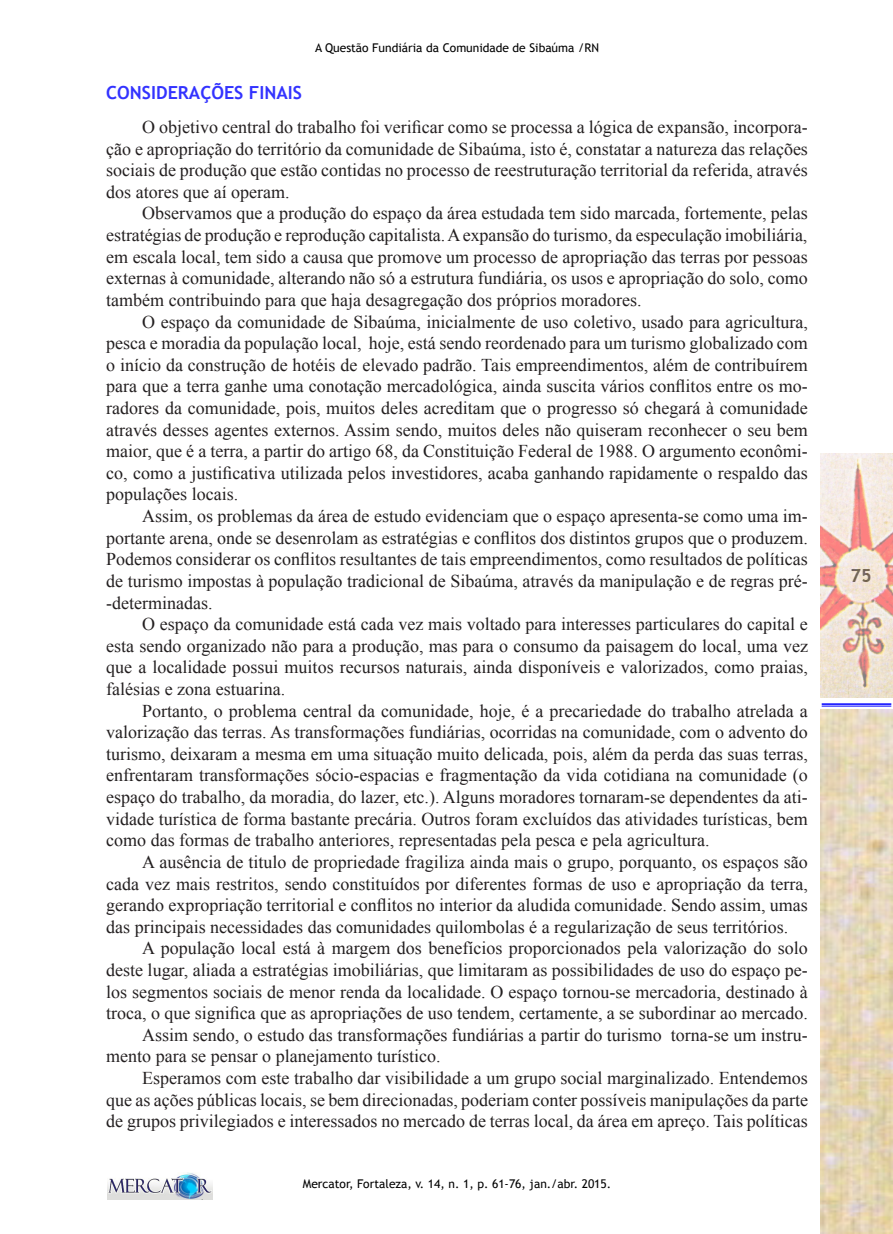
<style>
.page{position:relative;width:893px;height:1234px;background:#fff}
.page>*{position:absolute;margin:0;border:0;box-sizing:border-box;transform-origin:0 0}
.t1{font:18px/21.6px "Times New Roman";color:#231f20;text-align:justify}
.SUBTÍTULO_1{font:700 18px "Trebuchet MS";color:#33f}
.t2{font:700 18px "Trebuchet MS";color:#000}
.t3{font:12px "Trebuchet MS";color:#000}
</style>
<div class="page">
<img style="left:108px;top:1172px;width:105px;height:27px">
<img style="left:821px;top:453px;width:72px;height:244px">
<hr style="left:822px;top:703px;width:69px;height:1px;background:#00f">
<hr style="left:822px;top:705px;width:69px;height:1px;background:#00f">
<img style="left:821px;top:709px;width:72px;height:524px">
<p class="t3" style="left:315px;top:40px;width:285px">A Questão Fundiária da Comunidade de Sibaúma /RN</p>
<p class="SUBTÍTULO_1" style="left:106px;top:81px;width:197px">CONSIDERAÇÕES FINAIS</p>
<p class="t1" style="left:106px;top:116px;width:703px;text-indent:36px">O objetivo central do trabalho foi verificar como se processa a lógica de expansão, incorpora&shy;ção e apropriação do território da comunidade de Sibaúma, isto é, constatar a natureza das relações sociais de produção que estão contidas no processo de reestruturação territorial da referida, através dos atores que aí operam.</p>
<p class="t1" style="left:106px;top:202px;width:703px;text-indent:36px">Observamos que a produção do espaço da área estudada tem sido marcada, fortemente, pelas estratégias de produção e reprodução capitalista. A expansão do turismo, da especulação imobiliária, em escala local, tem sido a causa que promove um processo de apropriação das terras por pessoas externas à comunidade, alterando não só a estrutura fundiária, os usos e apropriação do solo, como também contribuindo para que haja desagregação dos próprios moradores.</p>
<p class="t1" style="left:106px;top:310px;width:703px;text-indent:36px">O espaço da comunidade de Sibaúma, inicialmente de uso coletivo, usado para agricultura, pesca e moradia da população local, hoje, está sendo reordenado para um turismo globalizado com o início da construção de hotéis de elevado padrão. Tais empreendimentos, além de contribuírem para que a terra ganhe uma conotação mercadológica, ainda suscita vários conflitos entre os mo&shy;radores da comunidade, pois, muitos deles acreditam que o progresso só chegará à comunidade através desses agentes externos. Assim sendo, muitos deles não quiseram reconhecer o seu bem maior, que é a terra, a partir do artigo 68, da Constituição Federal de 1988. O argumento econômi&shy;co, como a justificativa utilizada pelos investidores, acaba ganhando rapidamente o respaldo das populações locais.</p>
<p class="t1" style="left:106px;top:505px;width:703px;text-indent:36px">Assim, os problemas da área de estudo evidenciam que o espaço apresenta-se como uma im&shy;portante arena, onde se desenrolam as estratégias e conflitos dos distintos grupos que o produzem.<br>Podemos considerar os conflitos resultantes de tais empreendimentos, como resultados de políticas de turismo impostas à população tradicional de Sibaúma, através da manipulação e de regras pré--determinadas.</p>
<p class="t1" style="left:106px;top:613px;width:703px;text-indent:36px">O espaço da comunidade está cada vez mais voltado para interesses particulares do capital e esta sendo organizado não para a produção, mas para o consumo da paisagem do local, uma vez que a localidade possui muitos recursos naturais, ainda disponíveis e valorizados, como praias, falésias e zona estuarina.</p>
<p class="t1" style="left:106px;top:699px;width:703px;text-indent:36px">Portanto, o problema central da comunidade, hoje, é a precariedade do trabalho atrelada a valorização das terras. As transformações fundiárias, ocorridas na comunidade, com o advento do turismo, deixaram a mesma em uma situação muito delicada, pois, além da perda das suas terras, enfrentaram transformações sócio-espacias e fragmentação da vida cotidiana na comunidade (o espaço do trabalho, da moradia, do lazer, etc.). Alguns moradores tornaram-se dependentes da ati&shy;vidade turística de forma bastante precária. Outros foram excluídos das atividades turísticas, bem como das formas de trabalho anteriores, representadas pela pesca e pela agricultura.</p>
<p class="t1" style="left:106px;top:850px;width:703px;text-indent:36px">A ausência de titulo de propriedade fragiliza ainda mais o grupo, porquanto, os espaços são cada vez mais restritos, sendo constituídos por diferentes formas de uso e apropriação da terra, gerando expropriação territorial e conflitos no interior da aludida comunidade. Sendo assim, umas das principais necessidades das comunidades quilombolas é a regularização de seus territórios.</p>
<p class="t1" style="left:106px;top:937px;width:703px;text-indent:36px">A população local está à margem dos benefícios proporcionados pela valorização do solo deste lugar, aliada a estratégias imobiliárias, que limitaram as possibilidades de uso do espaço pe&shy;los segmentos sociais de menor renda da localidade. O espaço tornou-se mercadoria, destinado à troca, o que significa que as apropriações de uso tendem, certamente, a se subordinar ao mercado.</p>
<p class="t1" style="left:106px;top:1023px;width:703px;text-indent:36px">Assim sendo, o estudo das transformações fundiárias a partir do turismo torna-se um instru&shy;mento para se pensar o planejamento turístico.</p>
<p class="t1" style="left:106px;top:1066px;width:703px;text-indent:36px">Esperamos com este trabalho dar visibilidade a um grupo social marginalizado. Entendemos que as ações públicas locais, se bem direcionadas, poderiam conter possíveis manipulações da parte de grupos privilegiados e interessados no mercado de terras local, da área em apreço. Tais políticas</p>
<p class="t3" style="left:303px;top:1175px;width:310px">Mercator, Fortaleza, v. 14, n. 1, p. 61-76, jan./abr. 2015.</p>
<p class="t2" style="left:851px;top:564px;width:23px">75</p>
</div>
